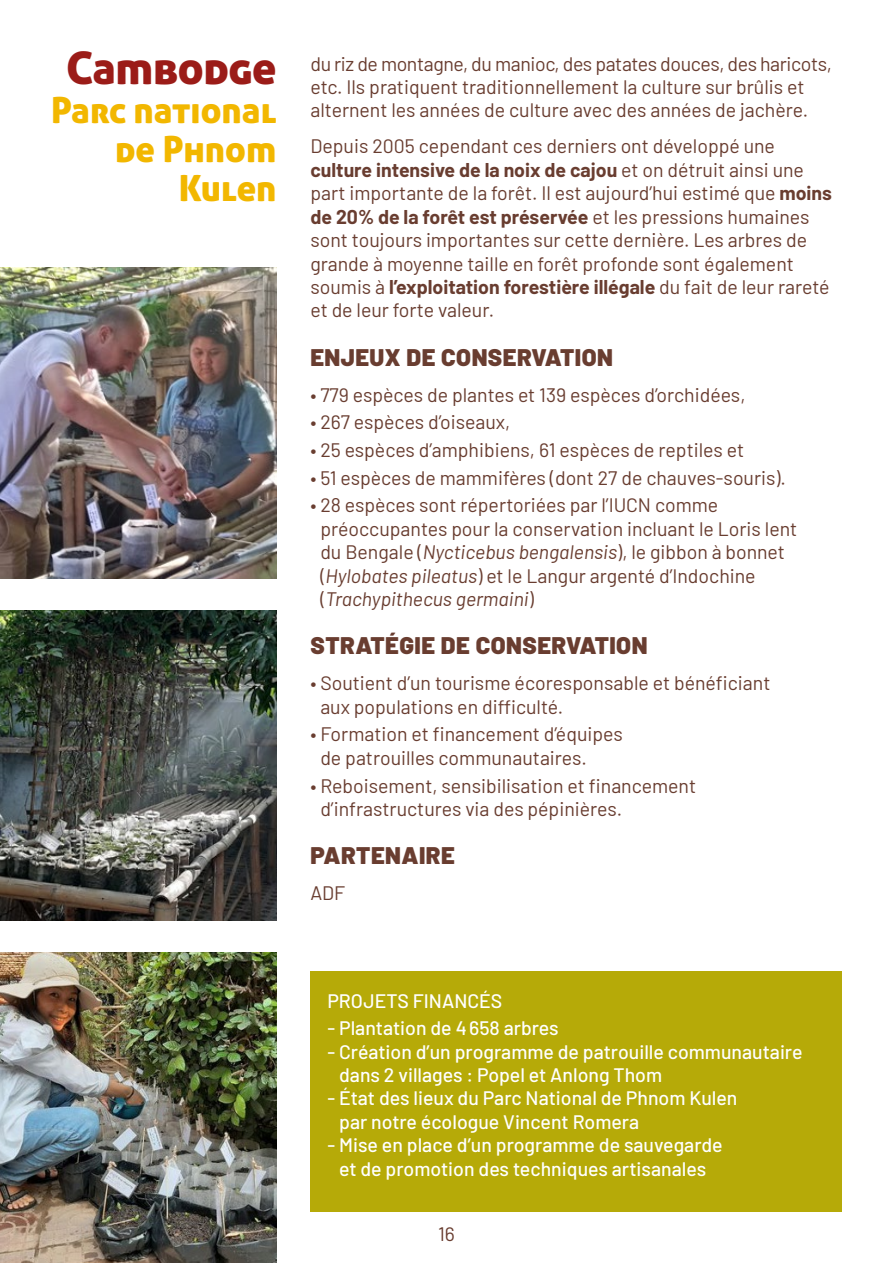
<style>
.page{position:relative;width:893px;height:1263px;background:#fff}
.page>*{position:absolute;margin:0;border:0;box-sizing:border-box;transform-origin:0 0}
.t1{font:45px "Aller Display";letter-spacing:-.01em;color:#9b1c18}
.t2{font:36px/39px "Aller Display";color:#f2b700;text-align:right}
.t3{font:900 24px "Barlow";letter-spacing:.02em;color:#693d30}
.t4{font:19.5px/23.4px "Barlow";color:#693d30}
.t5{font:500 19.5px/23.4px "Barlow";color:#fff}
.s1{font-weight:700}
.s2{font-style:italic}
</style>
<div class="page">
<div style="left:310px;top:971px;width:532px;height:241px;background:#b6aa08"></div>
<img style="left:0;top:610px;width:276px;height:311px">
<img style="left:0;top:952px;width:276px;height:311px">
<img style="left:0;top:268px;width:276px;height:310px">
<h1 class="t1" style="left:66px;top:39px;width:212px">Cambodge</h1>
<h2 class="t2" style="left:51px;top:90px;width:227px">Parc national de Phnom<br>Kulen</h2>
<p class="t4" style="left:310px;top:50px;width:523px">du riz de montagne, du manioc, des patates douces, des haricots, etc. Ils pratiquent traditionnellement la culture sur brûlis et alternent les années de culture avec des années de jachère.</p>
<p class="t4" style="left:310px;top:133px;width:523px">Depuis 2005 cependant ces derniers ont développé une <span class="s1">culture intensive de la noix de cajou</span> et on détruit ainsi une part importante de la forêt. Il est aujourd’hui estimé que <span class="s1">moins de 20% de la forêt est préservée</span> et les pressions humaines sont toujours importantes sur cette dernière. Les arbres de grande à moyenne taille en forêt profonde sont également soumis à <span class="s1">l’exploitation forestière illégale</span> du fait de leur rareté et de leur forte valeur.</p>
<p class="t3" style="left:310px;top:339px;width:304px">ENJEUX DE CONSERVATION</p>
<p class="t4" style="left:310px;top:381px;width:437px">• 779 espèces de plantes et 139 espèces d’orchidées,</p>
<p class="t4" style="left:310px;top:409px;width:201px">• 267 espèces d’oiseaux,</p>
<p class="t4" style="left:310px;top:437px;width:435px">• 25 espèces d’amphibiens, 61 espèces de reptiles et</p>
<p class="t4" style="left:310px;top:464px;width:477px">• 51 espèces de mammifères (dont 27 de chauves-souris).</p>
<p class="t4" style="left:320px;top:492px;width:478px;text-indent:-10px">• 28 espèces sont répertoriées par l’IUCN comme préoccupantes pour la conservation incluant le Loris lent du Bengale (<span class="s2">Nycticebus bengalensis</span>), le gibbon à bonnet (<span class="s2">Hylobates pileatus</span>) et le Langur argenté d’Indochine (<span class="s2">Trachypithecus germaini</span>)</p>
<p class="t3" style="left:310px;top:627px;width:339px">STRATÉGIE DE CONSERVATION</p>
<p class="t4" style="left:320px;top:670px;width:452px;text-indent:-10px">• Soutient d’un tourisme écoresponsable et bénéficiant aux populations en difficulté.</p>
<p class="t4" style="left:320px;top:721px;width:304px;text-indent:-10px">• Formation et financement d’équipes de patrouilles communautaires.</p>
<p class="t4" style="left:320px;top:772px;width:377px;text-indent:-10px">• Reboisement, sensibilisation et financement d’infrastructures via des pépinières.</p>
<p class="t3" style="left:310px;top:837px;width:146px">PARTENAIRE</p>
<p class="t4" style="left:310px;top:880px;width:36px">ADF</p>
<p class="t5" style="left:327px;top:987px;width:176px">PROJETS FINANCÉS</p>
<p class="t5" style="left:327px;top:1015px;width:233px">- Plantation de 4658 arbres</p>
<p class="t5" style="left:339px;top:1038px;width:465px;text-indent:-12px">- Création d’un programme de patrouille communautaire dans 2 villages : Popel et Anlong Thom</p>
<p class="t5" style="left:339px;top:1085px;width:400px;text-indent:-12px">- État des lieux du Parc National de Phnom Kulen par notre écologue Vincent Romera</p>
<p class="t5" style="left:327px;top:1132px;width:397px;text-align:center">- Mise en place d’un programme de sauvegarde et de promotion des techniques artisanales</p>
<p class="t4" style="left:438px;top:1221px;width:18px">16</p>
</div>
